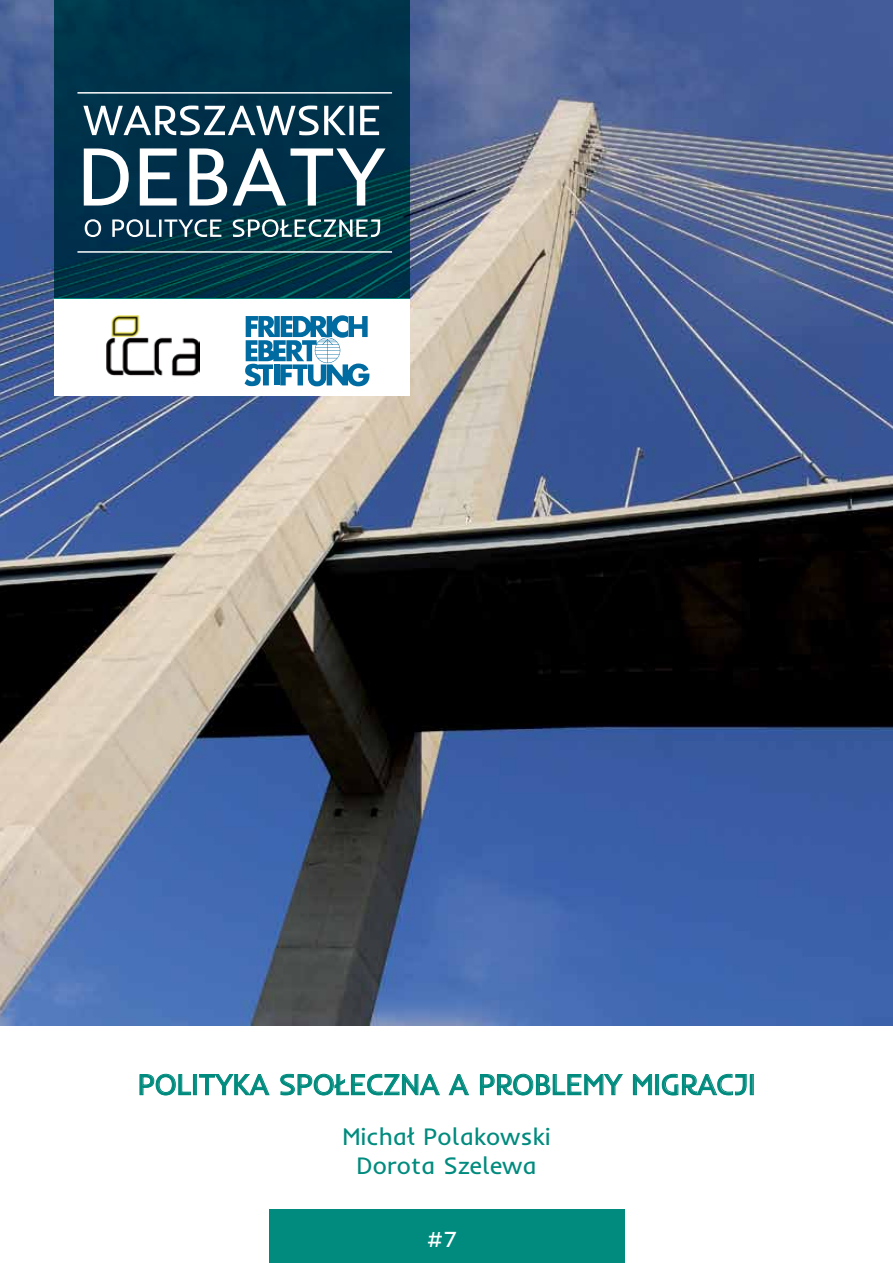
<style>
.page{position:relative;width:893px;height:1263px;background:#fff}
.page>*{position:absolute;margin:0;border:0;box-sizing:border-box;transform-origin:0 0}
.t1{font:29.7px "Inder";letter-spacing:-.01em;color:#008b7e}
.t2{font:24.3px/29.7px "Inder";color:#008b7e;text-align:center}
.t3{font:22.5px "Inder";color:#fff}
</style>
<div class="page">
<div style="left:269px;top:1210px;width:355px;height:53px;background:#008b7e"></div>
<svg style="left:139px;top:1073px;width:52px;height:22px"></svg>
<div style="left:193px;top:1074px;width:4px;height:21px;border:1px solid #008b7e"></div>
<svg style="left:199px;top:1074px;width:71px;height:21px"></svg>
<svg style="left:280px;top:1073px;width:160px;height:22px"></svg>
<svg style="left:448px;top:1074px;width:21px;height:21px"></svg>
<svg style="left:480px;top:1073px;width:143px;height:22px"></svg>
<svg style="left:633px;top:1074px;width:19px;height:21px"></svg>
<div style="left:655px;top:1074px;width:4px;height:21px;border:1px solid #008b7e"></div>
<svg style="left:662px;top:1074px;width:85px;height:21px"></svg>
<div style="left:750px;top:1074px;width:4px;height:21px;border:1px solid #008b7e"></div>
<img style="left:0;top:0;width:893px;height:1025px">
<div style="left:54px;top:298px;width:355px;height:98px;background:#fff"></div>
<svg style="left:54px;top:0;width:355px;height:298px;background:#003448"></svg>
<img style="left:106px;top:315px;width:94px;height:62px">
<svg style="left:245px;top:315px;width:124px;height:71px"></svg>
<svg style="left:84px;top:148px;width:302px;height:58px"></svg>
<svg style="left:83px;top:106px;width:296px;height:29px"></svg>
<svg style="left:85px;top:219px;width:295px;height:18px"></svg>
<hr style="left:77px;top:92px;width:315px;height:2px;background:#fff">
<hr style="left:77px;top:251px;width:315px;height:2px;background:#fff">
<p class="t1" style="left:138px;top:1065px;width:619px">POLITYKA SPOŁECZNA A PROBLEMY MIGRACJI</p>
<p class="t2" style="left:342px;top:1121px;width:210px">MICHAŁ POLAKOWSKI<br>DOROTA SZELEWA</p>
<p class="t3" style="left:427px;top:1225px;width:31px">#7</p>
</div>
